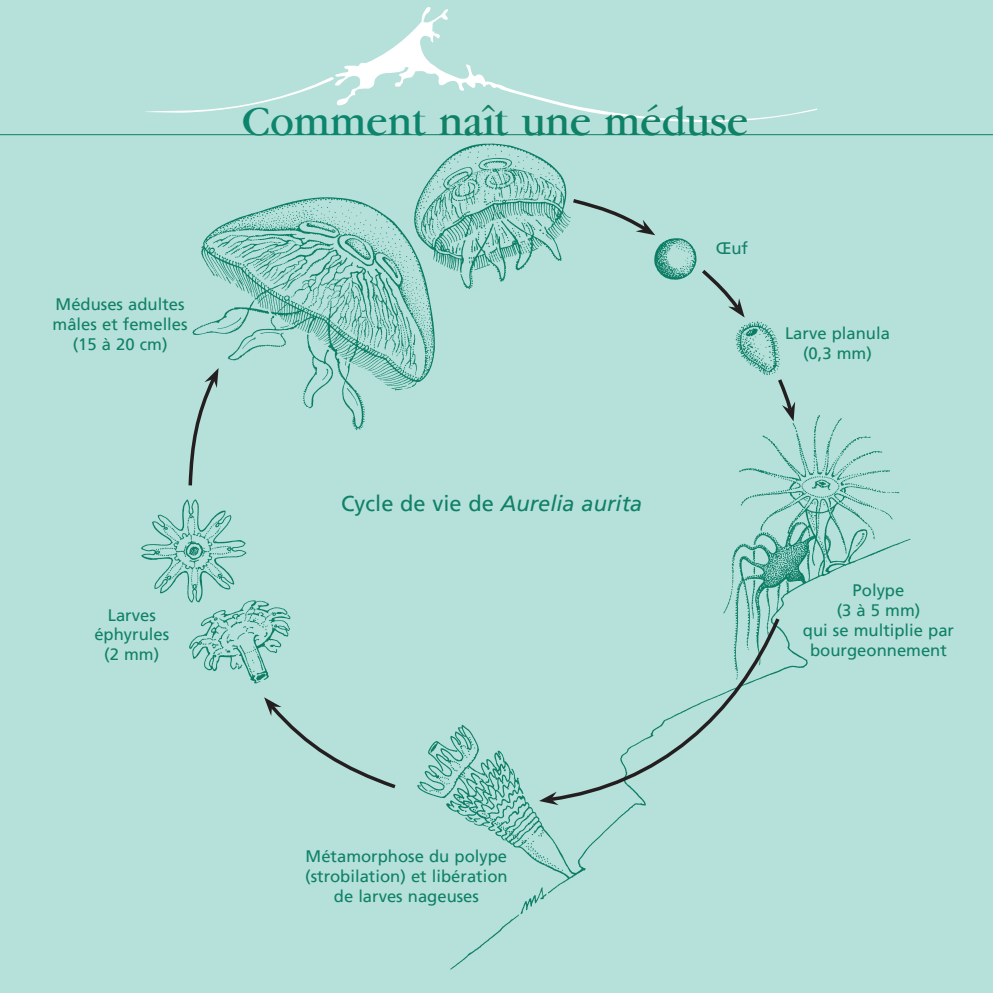
<style>
.page{position:relative;width:993px;height:993px;background:#fff}
.page>*{position:absolute;margin:0;border:0;box-sizing:border-box;transform-origin:0 0}
.t1{font:43.75px "Garamond LT";color:#0f8166}
.t2{font:italic 21.88px "Frutiger LT";color:#0f8166}
.t3{font:16.62px/19.9px "Frutiger LT";color:#0f8166;text-align:center}
.s1{color:#0d856c}
.s2{font-style:normal}
</style>
<div class="page">
<div style="left:0;top:0;width:992px;height:992px;background:#b6e0da"></div>
<img style="left:125px;top:135px;width:793px;height:835px">
<svg style="left:145px;top:78px;width:184px;height:35px"></svg>
<svg style="left:329px;top:7px;width:488px;height:115px"></svg>
<hr style="left:0;top:134px;width:992px;height:1px;background:#0f8166">
<svg style="left:186px;top:368px;width:32px;height:121px"></svg>
<svg style="left:569px;top:196px;width:86px;height:39px"></svg>
<svg style="left:698px;top:266px;width:46px;height:51px"></svg>
<svg style="left:774px;top:375px;width:20px;height:46px"></svg>
<svg style="left:547px;top:614px;width:235px;height:189px"></svg>
<svg style="left:539px;top:791px;width:19px;height:13px"></svg>
<svg style="left:264px;top:697px;width:135px;height:93px"></svg>
<p class="t3" style="left:53px;top:294px;width:136px">Méduses adultes mâles et femelles (15 à 20 cm)</p>
<p class="t3" style="left:94px;top:604px;width:76px">Larves éphyrules (2 mm)</p>
<h1 class="t1" style="left:242px;top:99px;width:508px"><span class="s1">Comment</span> naît une méduse</h1>
<p class="t3" style="left:715px;top:238px;width:34px">Œuf</p>
<p class="t3" style="left:784px;top:323px;width:106px">Larve planula (0,3 mm)</p>
<h2 class="t2" style="left:341px;top:490px;width:302px"><span class="s2">Cycle de vie de</span> Aurelia aurita</h2>
<p class="t3" style="left:802px;top:580px;width:153px">Polype<br>(3 à 5 mm)<br>qui se multiplie par bourgeonnement</p>
<p class="t3" style="left:305px;top:846px;width:204px">Métamorphose du polype (strobilation) et libération de larves nageuses</p>
</div>
